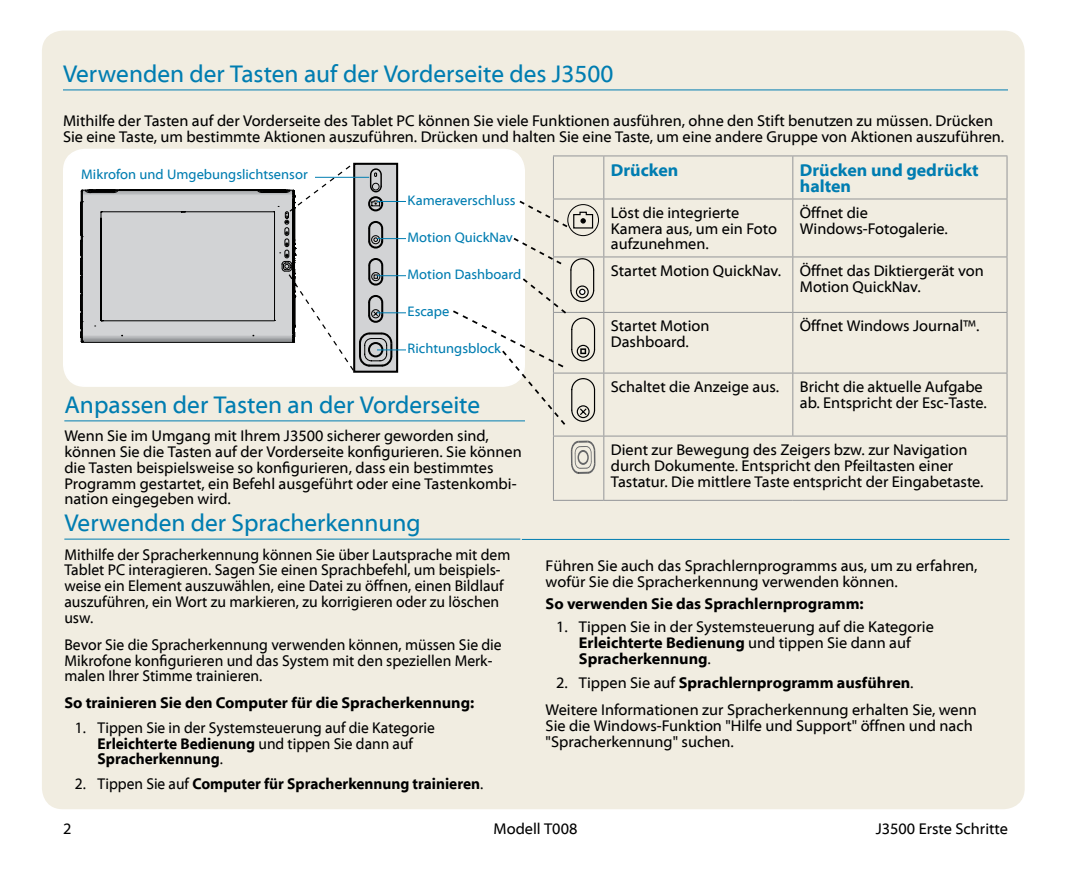
<style>
.page{position:relative;width:1071px;height:882px;background:#fff}
.page>*{position:absolute;margin:0;border:0;box-sizing:border-box;transform-origin:0 0}
.t1{font:24.5px "Myriad Web Pro";color:#007db1}
.t2{font:700 17.5px/15.8px "Myriad Web Pro";color:#007db1}
.t3{font:15.75px/15.8px "Myriad Web Pro";color:#000}
.t4{font:15.75px/15.8px "Myriad Web Pro";color:#000;scale:.96 1}
.t5{font:15.75px/15.8px "Myriad Web Pro";color:#000;scale:.95 1}
.t6{font:700 15.75px "Myriad Web Pro";color:#000}
.t7{font:700 15.75px "Myriad Web Pro";color:#000;scale:.95 1}
.t8{font:14px "Myriad Web Pro";color:#007db1}
.s1{font-weight:700}
.s2{font-weight:400}
</style>
<div class="page">
<div style="left:42px;top:31px;width:983px;height:778px;background:#f1ede1;border-radius:21px"></div>
<hr style="left:63px;top:89px;width:945px;height:1px;background:#007db1">
<div style="left:64px;top:150px;width:460px;height:236px;background:#fff;border-radius:21px"></div>
<div style="left:63px;top:149px;width:462px;height:238px;border:2px solid #fff;border-radius:21px"></div>
<svg style="left:81px;top:163px;width:325px;height:210px"></svg>
<hr style="left:553px;top:156px;width:1px;height:43px;background:#939598">
<hr style="left:553px;top:156px;width:51px;height:1px;background:#939598">
<hr style="left:553px;top:199px;width:51px;height:1px;background:#939598">
<hr style="left:603px;top:156px;width:1px;height:43px;background:#939598">
<hr style="left:604px;top:156px;width:189px;height:1px;background:#939598">
<hr style="left:604px;top:199px;width:189px;height:1px;background:#939598">
<hr style="left:792px;top:156px;width:1px;height:43px;background:#939598">
<hr style="left:1007px;top:156px;width:1px;height:43px;background:#939598">
<hr style="left:793px;top:156px;width:214px;height:1px;background:#939598">
<hr style="left:793px;top:199px;width:214px;height:1px;background:#939598">
<hr style="left:553px;top:199px;width:1px;height:58px;background:#939598">
<hr style="left:603px;top:199px;width:1px;height:58px;background:#939598">
<hr style="left:792px;top:199px;width:1px;height:58px;background:#939598">
<hr style="left:1007px;top:199px;width:1px;height:58px;background:#939598">
<hr style="left:553px;top:257px;width:51px;height:1px;background:#939598">
<hr style="left:603px;top:257px;width:1px;height:55px;background:#939598">
<hr style="left:604px;top:257px;width:189px;height:1px;background:#939598">
<hr style="left:792px;top:257px;width:1px;height:55px;background:#939598">
<hr style="left:1007px;top:257px;width:1px;height:55px;background:#939598">
<hr style="left:793px;top:257px;width:214px;height:1px;background:#939598">
<hr style="left:553px;top:312px;width:51px;height:1px;background:#939598">
<hr style="left:603px;top:313px;width:1px;height:60px;background:#939598">
<hr style="left:604px;top:312px;width:189px;height:1px;background:#939598">
<hr style="left:792px;top:313px;width:1px;height:60px;background:#939598">
<hr style="left:1007px;top:313px;width:1px;height:60px;background:#939598">
<hr style="left:793px;top:312px;width:214px;height:1px;background:#939598">
<hr style="left:553px;top:374px;width:1px;height:62px;background:#939598">
<hr style="left:553px;top:373px;width:51px;height:1px;background:#939598">
<hr style="left:603px;top:374px;width:1px;height:62px;background:#939598">
<hr style="left:604px;top:373px;width:189px;height:1px;background:#939598">
<hr style="left:792px;top:374px;width:1px;height:62px;background:#939598">
<hr style="left:1007px;top:374px;width:1px;height:62px;background:#939598">
<hr style="left:793px;top:373px;width:214px;height:1px;background:#939598">
<hr style="left:553px;top:437px;width:1px;height:63px;background:#939598">
<hr style="left:553px;top:436px;width:51px;height:1px;background:#939598">
<hr style="left:553px;top:500px;width:51px;height:1px;background:#939598">
<hr style="left:603px;top:437px;width:1px;height:63px;background:#939598">
<hr style="left:1007px;top:437px;width:1px;height:63px;background:#939598">
<hr style="left:604px;top:436px;width:189px;height:1px;background:#939598">
<hr style="left:793px;top:436px;width:214px;height:1px;background:#939598">
<hr style="left:604px;top:500px;width:189px;height:1px;background:#939598">
<hr style="left:793px;top:500px;width:214px;height:1px;background:#939598">
<svg style="left:571px;top:441px;width:24px;height:33px"></svg>
<div style="left:567px;top:204px;width:32px;height:32px;border:1px solid #000;border-radius:50%"></div>
<svg style="left:451px;top:236px;width:144px;height:189px"></svg>
<hr style="left:64px;top:420px;width:461px;height:1px;background:#007db1">
<hr style="left:64px;top:539px;width:456px;height:1px;background:#007db1">
<hr style="left:522px;top:539px;width:487px;height:1px;background:#007db1">
<svg style="left:519px;top:199px;width:75px;height:30px"></svg>
<h1 class="t1" style="left:63px;top:60px;width:552px">Verwenden der Tasten auf der Vorderseite des J3500</h1>
<p class="t3" style="left:63px;top:113px;width:943px">Mithilfe der Tasten auf der Vorderseite des Tablet PC können Sie viele Funktionen ausführen, ohne den Stift benutzen zu müssen. Drücken<br>Sie eine Taste, um bestimmte Aktionen auszuführen. Drücken und halten Sie eine Taste, um eine andere Gruppe von Aktionen auszuführen.</p>
<p class="t8" style="left:81px;top:166px;width:228px">Mikrofon und Umgebungslichtsensor</p>
<p class="t2" style="left:611px;top:163px;width:69px">Drücken</p>
<p class="t2" style="left:800px;top:163px;width:180px">Drücken und gedrückt halten</p>
<p class="t3" style="left:611px;top:205px;width:168px">Löst die integrierte<br>Kamera aus, um ein Foto aufzunehmen.</p>
<p class="t3" style="left:800px;top:205px;width:150px">Öffnet die<br>Windows-Fotogalerie.</p>
<p class="t3" style="left:800px;top:263px;width:185px;text-indent:-189px">Startet Motion QuickNav. Öffnet das Diktiergerät von<br>Motion QuickNav.</p>
<p class="t3" style="left:611px;top:319px;width:100px">Startet Motion<br>Dashboard.</p>
<p class="t3" style="left:800px;top:319px;width:181px">Öffnet Windows Journal™.</p>
<p class="t3" style="left:611px;top:379px;width:170px">Schaltet die Anzeige aus.</p>
<p class="t3" style="left:800px;top:379px;width:189px">Bricht die aktuelle Aufgabe ab. Entspricht der Esc-Taste.</p>
<p class="t3" style="left:611px;top:442px;width:374px">Dient zur Bewegung des Zeigers bzw. zur Navigation durch Dokumente. Entspricht den Pfeiltasten einer<br>Tastatur. Die mittlere Taste entspricht der Eingabetaste.</p>
<p class="t8" style="left:408px;top:193px;width:109px">Kameraverschluss</p>
<p class="t8" style="left:408px;top:230px;width:107px">Motion QuickNav</p>
<p class="t8" style="left:408px;top:267px;width:115px">Motion Dashboard</p>
<p class="t8" style="left:408px;top:304px;width:43px">Escape</p>
<p class="t8" style="left:408px;top:341px;width:95px">Richtungsblock</p>
<h1 class="t1" style="left:64px;top:391px;width:417px">Anpassen der Tasten an der Vorderseite</h1>
<p class="t3" style="left:64px;top:429px;width:459px">Wenn Sie im Umgang mit Ihrem J3500 sicherer geworden sind, können Sie die Tasten auf der Vorderseite konfigurieren. Sie können die Tasten beispielsweise so konfigurieren, dass ein bestimmtes Programm gestartet, ein Befehl ausgeführt oder eine Tastenkombi&shy;nation eingegeben wird.</p>
<h1 class="t1" style="left:64px;top:509px;width:358px">Verwenden der Spracherkennung</h1>
<p class="t4" style="left:64px;top:547px;width:466px">Mithilfe der Spracherkennung können Sie über Lautsprache mit dem Tablet PC interagieren. Sagen Sie einen Sprachbefehl, um beispiels&shy;weise ein Element auszuwählen, eine Datei zu öffnen, einen Bildlauf auszuführen, ein Wort zu markieren, zu korrigieren oder zu löschen usw.</p>
<p class="t4" style="left:64px;top:637px;width:457px">Bevor Sie die Spracherkennung verwenden können, müssen Sie die<br>Mikrofone konfigurieren und das System mit den speziellen Merk&shy;malen Ihrer Stimme trainieren.</p>
<p class="t6" style="left:64px;top:695px;width:412px">So trainieren Sie den Computer für die Spracherkennung:</p>
<p class="t5" style="left:98px;top:720px;width:357px;text-indent:-23px">1. Tippen Sie in der Systemsteuerung auf die Kategorie<br><span class="s1">Erleichterte Bedienung</span> und tippen Sie dann auf<br><span class="s1">Spracherkennung</span>.</p>
<p class="t7" style="left:75px;top:775px;width:431px"><span class="s2">2. Tippen Sie auf</span> Computer für Spracherkennung trainieren<span class="s2">.</span></p>
<p class="t3" style="left:546px;top:558px;width:433px">Führen Sie auch das Sprachlernprogramms aus, um zu erfahren, wofür Sie die Spracherkennung verwenden können.</p>
<p class="t6" style="left:546px;top:595px;width:320px">So verwenden Sie das Sprachlernprogramm:</p>
<p class="t3" style="left:579px;top:619px;width:357px;text-indent:-23px">1. Tippen Sie in der Systemsteuerung auf die Kategorie<br><span class="s1">Erleichterte Bedienung</span> und tippen Sie dann auf<br><span class="s1">Spracherkennung</span>.</p>
<p class="t3" style="left:546px;top:670px;width:433px;line-height:27.1px;text-indent:11px">2. Tippen Sie auf <span class="s1">Sprachlernprogramm ausführen</span>.<br>Weitere Informationen zur Spracherkennung erhalten Sie, wenn</p>
<p class="t3" style="left:546px;top:718px;width:429px">Sie die Windows-Funktion "Hilfe und Support" öffnen und nach "Spracherkennung" suchen.</p>
<p class="t3" style="left:63px;top:822px;width:10px">2</p>
<p class="t3" style="left:494px;top:822px;width:85px">Modell T008</p>
<p class="t3" style="left:876px;top:822px;width:134px">J3500 Erste Schritte</p>
</div>
